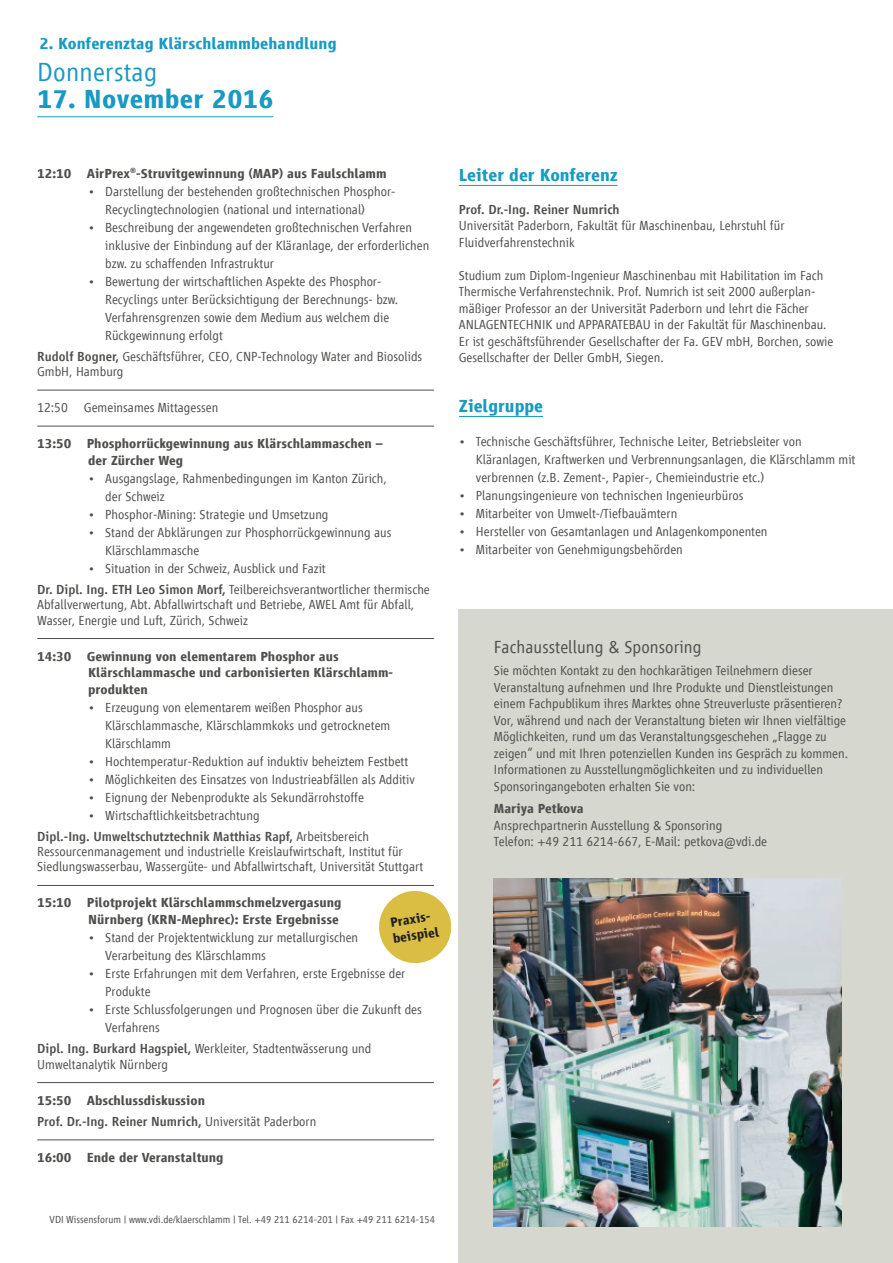
<style>
.page{position:relative;width:893px;height:1263px;background:#fff}
.page>*{position:absolute;margin:0;border:0;box-sizing:border-box;transform-origin:0 0}
.t1{font:700 27px "Vialog LT";letter-spacing:.01em;color:#189ac3}
.t2{font:300 27px "Vialog LT";letter-spacing:.01em;color:#189ac3}
.t3{font:700 18px "Vialog LT";color:#189ac3}
.t4{font:300 18px "Vialog LT";letter-spacing:.005em;color:#504f4e}
.t5{font:700 16.5px "Vialog LT";letter-spacing:.005em;color:#189ac3}
.t6{font:300 13.5px/18px "Vialog LT";color:#504f4e}
.t7{font:700 13.5px/16.5px "Vialog LT";color:#504f4e}
.t8{font:500 13.5px/21.3px "Vialog LT";color:#504f4e}
.t9{font:700 13.5px/16.5px "Vialog LT";color:#231f20}
.t10{font:300 10.5px "Vialog LT";color:#504f4e}
.s1{font-weight:500}
.s2{font-weight:700}
.s3{font-weight:300}
</style>
<div class="page">
<div style="left:459px;top:609px;width:434px;height:654px;background:#d4d5cc"></div>
<img style="left:493px;top:878px;width:348px;height:348px">
<hr style="left:37px;top:390px;width:397px;height:1px;background:#504f4e">
<hr style="left:37px;top:426px;width:397px;height:1px;background:#504f4e">
<hr style="left:37px;top:638px;width:397px;height:1px;background:#504f4e">
<hr style="left:37px;top:885px;width:397px;height:1px;background:#504f4e">
<hr style="left:37px;top:1082px;width:397px;height:1px;background:#504f4e">
<hr style="left:37px;top:1139px;width:397px;height:1px;background:#504f4e">
<hr style="left:459px;top:185px;width:159px;height:1px;background:#189ac3">
<hr style="left:459px;top:416px;width:84px;height:1px;background:#189ac3">
<hr style="left:37px;top:116px;width:236px;height:1px;background:#189ac3">
<svg style="left:379px;top:890px;width:73px;height:74px"></svg>
<p class="t5" style="left:39px;top:34px;width:299px">2. Konferenztag Klärschlammbehandlung</p>
<h1 class="t2" style="left:37px;top:57px;width:121px">Donnerstag</h1>
<h1 class="t1" style="left:37px;top:84px;width:238px">17. November 2016</h1>
<p class="t7" style="left:37px;top:165px;width:351px">12:10 AirPrex<sup>®</sup>-Struvitgewinnung (MAP) aus Faulschlamm</p>
<p class="t6" style="left:105px;top:182px;width:292px;text-indent:-17px">• Darstellung der bestehenden großtechnischen Phosphor-<br>Recyclingtechnologien (national und international)</p>
<p class="t6" style="left:105px;top:218px;width:326px;text-indent:-17px">• Beschreibung der angewendeten großtechnischen Verfahren inklusive der Einbindung auf der Kläranlage, der erforderlichen bzw. zu schaffenden Infrastruktur</p>
<p class="t6" style="left:105px;top:272px;width:295px;text-indent:-17px">• Bewertung der wirtschaftlichen Aspekte des Phosphor-Recyclings unter Berücksichtigung der Berechnungs- bzw.<br>Verfahrensgrenzen sowie dem Medium aus welchem die Rückgewinnung erfolgt</p>
<p class="t6" style="left:37px;top:349px;width:387px;line-height:15.3px"><span class="s1">Rudolf Bogner,</span> Geschäftsführer, CEO, CNP-Technology Water and Biosolids<br>GmbH, Hamburg</p>
<p class="t6" style="left:37px;top:399px;width:183px">12:50 Gemeinsames Mittagessen</p>
<p class="t7" style="left:88px;top:435px;width:296px;text-indent:-51px">13:50 Phosphorrückgewinnung aus Klärschlammaschen – der Zürcher Weg</p>
<p class="t6" style="left:105px;top:469px;width:283px;text-indent:-17px">• Ausgangslage, Rahmenbedingungen im Kanton Zürich, der Schweiz</p>
<p class="t6" style="left:88px;top:505px;width:242px">• Phosphor-Mining: Strategie und Umsetzung</p>
<p class="t6" style="left:105px;top:523px;width:288px;text-indent:-17px">• Stand der Abklärungen zur Phosphorrückgewinnung aus<br>Klärschlammasche</p>
<p class="t6" style="left:37px;top:557px;width:394px;line-height:21.3px;text-indent:51px">• Situation in der Schweiz, Ausblick und Fazit<br><span class="s1">Dr. Dipl. Ing. ETH Leo Simon Morf,</span> Teilbereichsverantwortlicher thermische</p>
<p class="t6" style="left:37px;top:597px;width:379px;line-height:15.3px">Abfallverwertung, Abt. Abfallwirtschaft und Betriebe, AWEL Amt für Abfall,<br>Wasser, Energie und Luft, Zürich, Schweiz</p>
<p class="t7" style="left:88px;top:648px;width:305px;text-indent:-51px">14:30 Gewinnung von elementarem Phosphor aus<br>Klärschlammasche und carbonisierten Klärschlamm&shy;produkten</p>
<p class="t6" style="left:105px;top:698px;width:287px;text-indent:-17px">• Erzeugung von elementarem weißen Phosphor aus<br>Klärschlammasche, Klärschlammkoks und getrocknetem<br>Klärschlamm</p>
<p class="t6" style="left:88px;top:752px;width:321px">• Hochtemperatur-Reduktion auf induktiv beheiztem Festbett</p>
<p class="t6" style="left:88px;top:770px;width:328px">• Möglichkeiten des Einsatzes von Industrieabfällen als Additiv</p>
<p class="t6" style="left:88px;top:788px;width:277px">• Eignung der Nebenprodukte als Sekundärrohstoffe</p>
<p class="t6" style="left:37px;top:804px;width:333px;line-height:21.3px;text-indent:51px">• Wirtschaftlichkeitsbetrachtung<br><span class="s1">Dipl.-Ing. Umweltschutztechnik Matthias Rapf,</span> Arbeitsbereich</p>
<p class="t6" style="left:37px;top:844px;width:387px;line-height:15.3px">Ressourcenmanagement und industrielle Kreislaufwirtschaft, Institut für<br>Siedlungswasserbau, Wassergüte- und Abfallwirtschaft, Universität Stuttgart</p>
<p class="t7" style="left:37px;top:895px;width:306px;text-align:right">15:10 Pilotprojekt Klärschlammschmelzvergasung<br>Nürnberg (KRN-Mephrec): Erste Ergebnisse</p>
<p class="t6" style="left:105px;top:928px;width:254px;text-indent:-17px">• Stand der Projektentwicklung zur metallurgischen<br>Verarbeitung des Klärschlamms</p>
<p class="t6" style="left:105px;top:964px;width:302px;text-indent:-17px">• Erste Erfahrungen mit dem Verfahren, erste Ergebnisse der<br>Produkte</p>
<p class="t6" style="left:105px;top:1000px;width:318px;text-indent:-17px">• Erste Schlussfolgerungen und Prognosen über die Zukunft des<br>Verfahrens</p>
<p class="t6" style="left:37px;top:1041px;width:336px;line-height:15.3px"><span class="s1">Dipl. Ing. Burkard Hagspiel,</span> Werkleiter, Stadtentwässerung und<br>Umweltanalytik Nürnberg</p>
<p class="t8" style="left:37px;top:1089px;width:281px"><span class="s2">15:50 Abschlussdiskussion<br></span>Prof. Dr.-Ing. Reiner Numrich, <span class="s3">Universität Paderborn</span></p>
<p class="t7" style="left:37px;top:1149px;width:188px">16:00 Ende der Veranstaltung</p>
<p class="t9" style="left:389px;top:914px;width:48px;rotate:-9deg">Praxis&shy;beispiel</p>
<h2 class="t3" style="left:459px;top:165px;width:160px">Leiter der Konferenz</h2>
<p class="t8" style="left:459px;top:199px;width:162px">Prof. Dr.-Ing. Reiner Numrich</p>
<p class="t6" style="left:459px;top:218px;width:327px;line-height:16.5px">Universität Paderborn, Fakultät für Maschinenbau, Lehrstuhl für<br>Fluidverfahrenstechnik</p>
<p class="t6" style="left:459px;top:267px;width:376px;line-height:16.5px">Studium zum Diplom-Ingenieur Maschinenbau mit Habilitation im Fach Thermische Verfahrenstechnik. Prof. Numrich ist seit 2000 außerplan&shy;mäßiger Professor an der Universität Paderborn und lehrt die Fächer ANLAGENTECHNIK und APPARATEBAU in der Fakultät für Maschinenbau.<br>Er ist geschäftsführender Gesellschafter der Fa. GEV mbH, Borchen, sowie Gesellschafter der Deller GmbH, Siegen.</p>
<h2 class="t3" style="left:459px;top:396px;width:86px">Zielgruppe</h2>
<p class="t6" style="left:476px;top:433px;width:381px;text-indent:-17px">• Technische Geschäftsführer, Technische Leiter, Betriebsleiter von<br>Kläranlagen, Kraftwerken und Verbrennungsanlagen, die Klärschlamm mit verbrennen (z.B. Zement-, Papier-, Chemieindustrie etc.)</p>
<p class="t6" style="left:459px;top:487px;width:286px">• Planungsingenieure von technischen Ingenieurbüros</p>
<p class="t6" style="left:459px;top:505px;width:220px">• Mitarbeiter von Umwelt-/Tiefbauämtern</p>
<p class="t6" style="left:459px;top:523px;width:310px">• Hersteller von Gesamtanlagen und Anlagenkomponenten</p>
<p class="t6" style="left:459px;top:541px;width:226px">• Mitarbeiter von Genehmigungsbehörden</p>
<h2 class="t4" style="left:494px;top:637px;width:209px">Fachausstellung &amp; Sponsoring</h2>
<p class="t6" style="left:494px;top:662px;width:356px;line-height:16.5px">Sie möchten Kontakt zu den hochkarätigen Teilnehmern dieser Veranstaltung aufnehmen und Ihre Produkte und Dienstleistungen einem Fachpublikum ihres Marktes ohne Streuverluste präsentieren?<br>Vor, während und nach der Veranstaltung bieten wir Ihnen vielfältige Möglichkeiten, rund um das Veranstaltungsgeschehen „Flagge zu zeigen“ und mit Ihren potenziellen Kunden ins Gespräch zu kommen.<br>Informationen zu Ausstellungmöglichkeiten und zu individuellen Sponsoringangeboten erhalten Sie von:</p>
<p class="t7" style="left:494px;top:800px;width:91px">Mariya Petkova</p>
<p class="t6" style="left:494px;top:817px;width:275px;line-height:16.5px">Ansprechpartnerin Ausstellung &amp; Sponsoring<br>Telefon: +49 211 6214-667, E-Mail: petkova@vdi.de</p>
<p class="t10" style="left:50px;top:1213px;width:387px">VDI Wissensforum | www.vdi.de/klaerschlamm | Tel. +49 211 6214-201 | Fax +49 211 6214-154</p>
</div>
